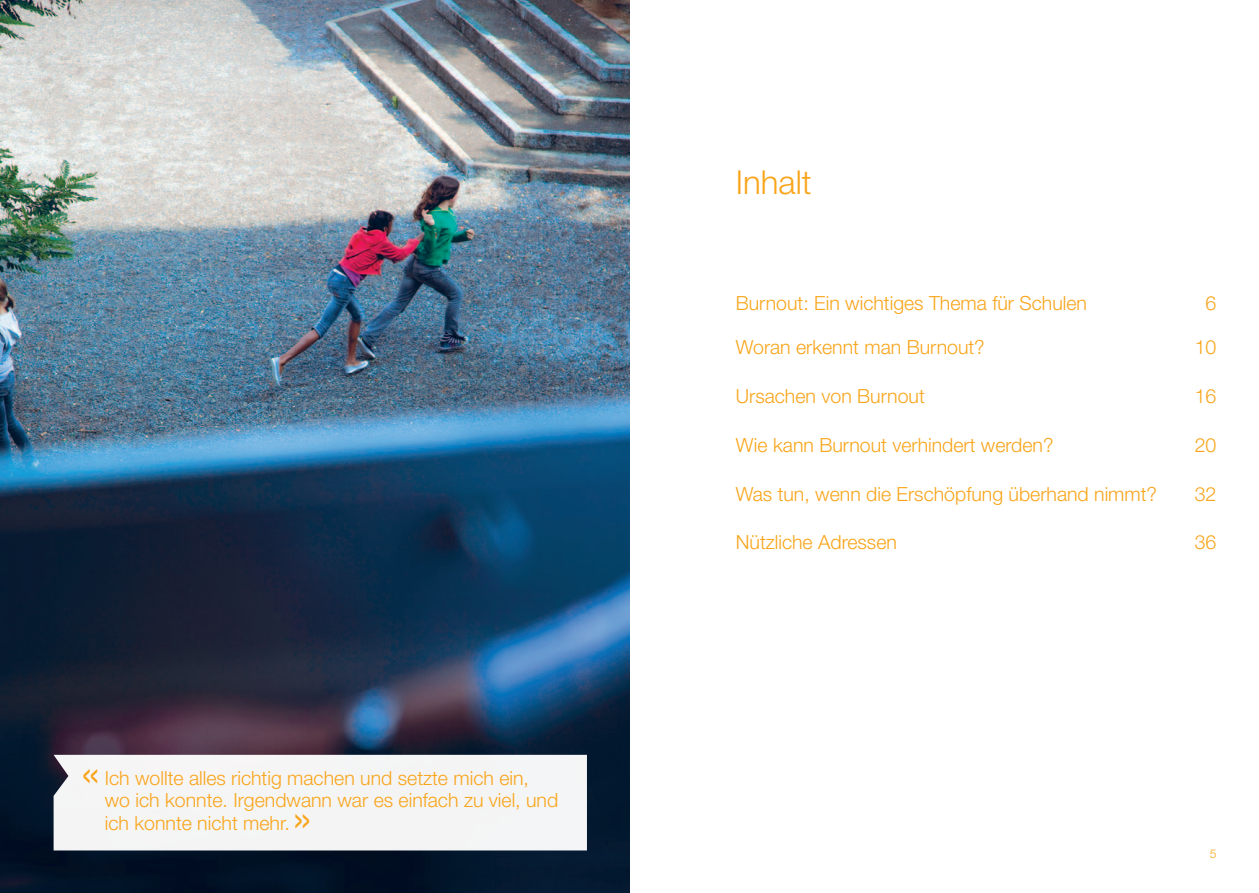
<style>
.page{position:relative;width:1259px;height:893px;background:#fff}
.page>*{position:absolute;margin:0;border:0;box-sizing:border-box;transform-origin:0 0}
.t1{font:300 46.5px "Helvetica Neue LT Pro";color:#f9a51b}
.t2{font:300 33px "Helvetica Neue LT Pro";color:#f9a51b}
.t3{font:300 19.5px/22.5px "Helvetica Neue LT Pro";color:#f9a51b}
.t4{font:300 12px "Helvetica Neue LT Pro";color:#f9a51b}
</style>
<div class="page">
<img style="left:0;top:0;width:629px;height:893px">
<div style="left:54px;top:755px;width:533px;height:95px;background:#f4f5f5"></div>
<h1 class="t1" style="left:81px;top:744px;width:21px">«</h1>
<p class="t3" style="left:105px;top:766px;width:455px">Ich wollte alles richtig machen und setzte mich ein, wo ich konnte. Irgendwann war es einfach zu viel, und ich konnte nicht mehr.</p>
<h1 class="t1" style="left:292px;top:789px;width:21px">»</h1>
<h2 class="t2" style="left:736px;top:162px;width:77px">Inhalt</h2>
<p class="t3" style="left:736px;top:292px;width:353px">Burnout: Ein wichtiges Thema für Schulen</p>
<p class="t3" style="left:1205px;top:292px;width:12px">6</p>
<p class="t3" style="left:736px;top:336px;width:250px">Woran erkennt man Burnout?</p>
<p class="t3" style="left:1194px;top:336px;width:23px">10</p>
<p class="t3" style="left:736px;top:384px;width:190px">Ursachen von Burnout</p>
<p class="t3" style="left:1194px;top:384px;width:23px">16</p>
<p class="t3" style="left:736px;top:433px;width:319px">Wie kann Burnout verhindert werden?</p>
<p class="t3" style="left:1194px;top:433px;width:23px">20</p>
<p class="t3" style="left:736px;top:482px;width:423px">Was tun, wenn die Erschöpfung überhand nimmt?</p>
<p class="t3" style="left:1194px;top:482px;width:23px">32</p>
<p class="t3" style="left:736px;top:531px;width:163px">Nützliche Adressen</p>
<p class="t3" style="left:1194px;top:531px;width:23px">36</p>
<p class="t4" style="left:1209px;top:846px;width:8px">5</p>
</div>
